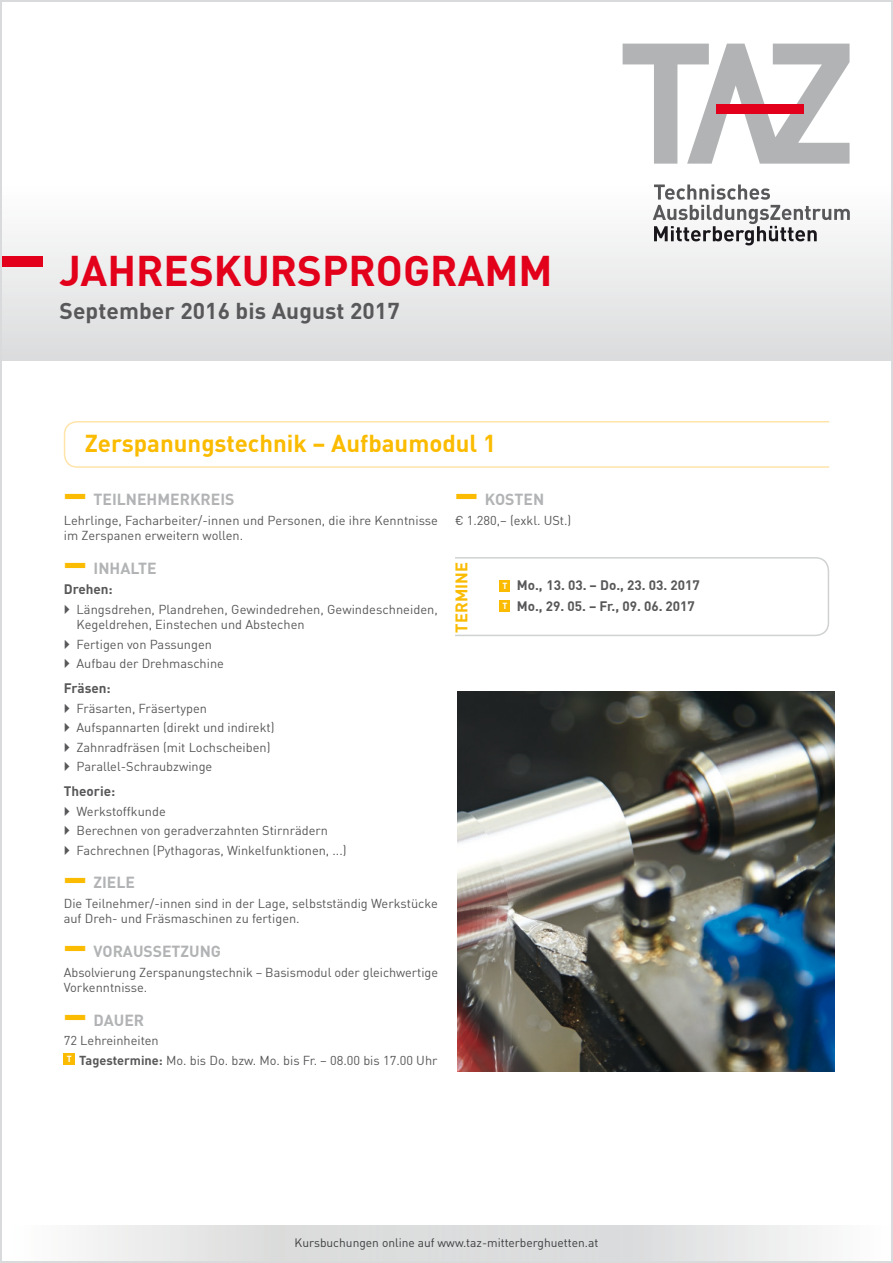
<style>
.page{position:relative;width:893px;height:1263px;background:#fff}
.page>*{position:absolute;margin:0;border:0;box-sizing:border-box;transform-origin:0 0}
.t1{font:700 42px "DIN";color:#e2001a}
.t2{font:700 40.95px "DIN";color:#fabb00;scale:.54 1}
.t3{font:700 24px "DIN";color:#fabb00}
.t4{font:700 22.5px "DIN";letter-spacing:.005em;color:#58585a}
.t5{font:700 16.5px "DIN";color:#fabb00}
.t6{font:700 15.75px "DIN";color:#b1b3b4}
.t7{font:700 13.5px/20.4px "DIN";color:#58585a}
.t8{font:12.75px/19.5px "DIN";color:#58585a}
.t9{font:12px "DIN";color:#3d3e40}
.t10{font:700 8.7px "DIN";color:#fff}
.s1{font-weight:700}
</style>
<div class="page">
<div style="left:2px;top:2px;width:889px;height:359px;background:linear-gradient(to bottom,#fff,#e4e4e5)"></div>
<svg style="left:623px;top:44px;width:226px;height:120px"></svg>
<svg style="left:653px;top:184px;width:197px;height:61px"></svg>
<div style="left:716px;top:104px;width:87px;height:10px;background:#e2001a"></div>
<div style="left:2px;top:256px;width:41px;height:11px;background:#e2001a"></div>
<svg style="left:86px;top:1225px;width:732px;height:36px;background:#e1e2e2"></svg>
<img style="left:458px;top:691px;width:376px;height:380px">
<svg style="left:63px;top:421px;width:767px;height:47px"></svg>
<div style="left:64px;top:1054px;width:11px;height:11px;background:#fabb00"></div>
<svg style="left:455px;top:557px;width:374px;height:79px"></svg>
<div style="left:499px;top:580px;width:11px;height:11px;background:#fabb00"></div>
<div style="left:499px;top:601px;width:11px;height:11px;background:#fabb00"></div>
<h1 class="t1" style="left:60px;top:243px;width:495px">JAHRESKURSPROGRAMM</h1>
<h3 class="t4" style="left:60px;top:296px;width:342px">September 2016 bis August 2017</h3>
<h3 class="t3" style="left:85px;top:428px;width:413px">Zerspanungstechnik − Aufbaumodul 1</h3>
<h2 class="t2" style="left:64px;top:467px;width:44px">—</h2>
<p class="t6" style="left:94px;top:489px;width:142px">TEILNEHMERKREIS</p>
<p class="t8" style="left:64px;top:512px;width:376px;line-height:15.3px">Lehrlinge, Facharbeiter/-innen und Personen, die ihre Kenntnisse im Zerspanen erweitern wollen.</p>
<h2 class="t2" style="left:64px;top:535px;width:44px">—</h2>
<p class="t6" style="left:94px;top:558px;width:65px">INHALTE</p>
<p class="t7" style="left:64px;top:579px;width:51px">Drehen:</p>
<p class="t8" style="left:77px;top:601px;width:363px;line-height:15.3px">Längsdrehen, Plandrehen, Gewindedrehen, Gewindeschneiden,<br>Kegeldrehen, Einstechen und Abstechen</p>
<p class="t8" style="left:77px;top:634px;width:149px">Fertigen von Passungen<br>Aufbau der Drehmaschine</p>
<p class="t7" style="left:64px;top:677px;width:48px">Fräsen:</p>
<p class="t8" style="left:76px;top:698px;width:200px">Fräsarten, Fräsertypen<br>Aufspannarten (direkt und indirekt)<br>Zahnradfräsen (mit Lochscheiben)<br>Parallel-Schraubzwinge</p>
<p class="t7" style="left:64px;top:780px;width:53px">Theorie:</p>
<p class="t8" style="left:77px;top:801px;width:272px">Werkstoffkunde<br>Berechnen von geradverzahnten Stirnrädern<br>Fachrechnen (Pythagoras, Winkelfunktionen, ...)</p>
<h2 class="t2" style="left:64px;top:850px;width:44px">—</h2>
<p class="t6" style="left:94px;top:872px;width:43px">ZIELE</p>
<p class="t8" style="left:64px;top:895px;width:375px;line-height:15.3px">Die Teilnehmer/-innen sind in der Lage, selbstständig Werkstücke auf Dreh- und Fräsmaschinen zu fertigen.</p>
<h2 class="t2" style="left:64px;top:919px;width:44px">—</h2>
<p class="t6" style="left:94px;top:941px;width:129px">VORAUSSETZUNG</p>
<p class="t8" style="left:64px;top:964px;width:376px;line-height:15.3px">Absolvierung Zerspanungstechnik − Basismodul oder gleichwertige<br>Vorkenntnisse.</p>
<h2 class="t2" style="left:64px;top:987px;width:44px">—</h2>
<p class="t6" style="left:94px;top:1010px;width:52px">DAUER</p>
<p class="t8" style="left:64px;top:1031px;width:375px">72 Lehreinheiten<br><sup>T</sup> <span class="s1">Tagestermine:</span> Mo. bis Do. bzw. Mo. bis Fr. − 08.00 bis 17.00 Uhr</p>
<h2 class="t2" style="left:455px;top:467px;width:44px">—</h2>
<p class="t6" style="left:485px;top:489px;width:61px">KOSTEN</p>
<p class="t8" style="left:455px;top:510px;width:118px">€ 1.280,− (exkl. USt.)</p>
<p class="t5" style="left:451px;top:632px;width:72px;rotate:-90deg">TERMINE</p>
<p class="t7" style="left:517px;top:575px;width:184px">Mo., 13. 03. − Do., 23. 03. 2017<br>Mo., 29. 05. − Fr., 09. 06. 2017</p>
<p class="t10" style="left:502px;top:580px;width:6px">T</p>
<p class="t10" style="left:502px;top:601px;width:6px">T</p>
<p class="t9" style="left:295px;top:1235px;width:305px">Kursbuchungen online auf www.taz-mitterberghuetten.at</p>
</div>
